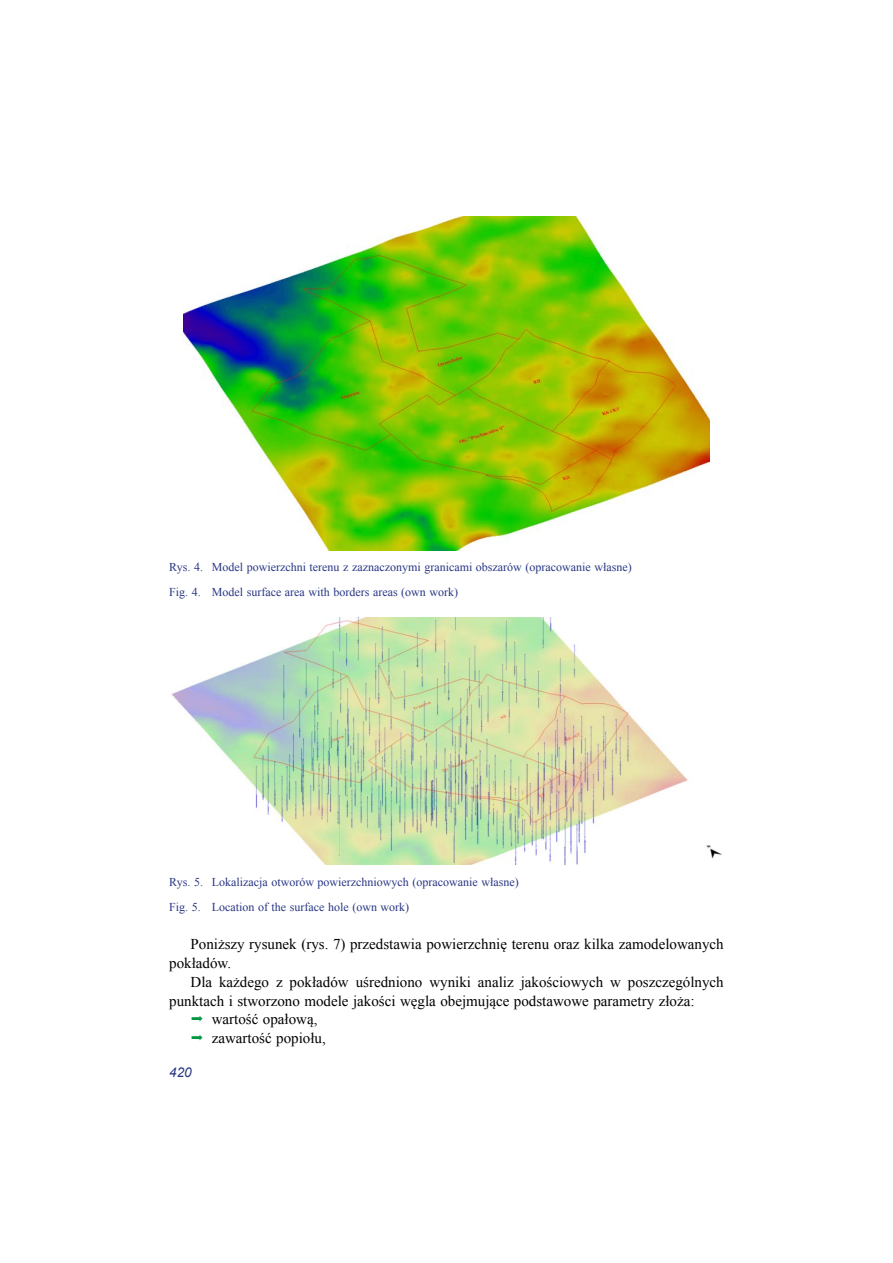
<style>
.page{position:relative;width:893px;height:1263px;background:#fff}
.page>*{position:absolute;margin:0;border:0;box-sizing:border-box;transform-origin:0 0}
.t1{font:15px/19.8px "Times New Roman";color:#000}
.t2{font:italic 13.5px "Arial";color:#283583}
.t3{font:12px/25px "Times New Roman";color:#283583}
</style>
<div class="page">
<img style="left:184px;top:217px;width:525px;height:333px">
<img style="left:171px;top:617px;width:551px;height:247px">
<p class="t3" style="left:169px;top:554px;width:464px">Rys. 4. Model powierzchni terenu z zaznaczonymi granicami obszarów (opracowanie własne)<br>Fig. 4. Model surface area with borders areas (own work)</p>
<p class="t3" style="left:169px;top:870px;width:351px">Rys. 5. Lokalizacja otworów powierzchniowych (opracowanie własne)<br>Fig. 5. Location of the surface hole (own work)</p>
<p class="t1" style="left:169px;top:933px;width:556px;text-indent:21px">Poniższy rysunek (rys. 7) przedstawia powierzchnię terenu oraz kilka zamodelowanych pokładów.</p>
<p class="t1" style="left:190px;top:972px;width:535px">Dla każdego z pokładów uśredniono wyniki analiz jakościowych w poszczególnych</p>
<p class="t1" style="left:169px;top:990px;width:527px">punktach i stworzono modele jakości węgla obejmujące podstawowe parametry złoża:</p>
<p class="t1" style="left:212px;top:1009px;width:107px">wartość opałową,</p>
<p class="t1" style="left:212px;top:1028px;width:116px">zawartość popiołu,</p>
<p class="t2" style="left:169px;top:1064px;width:24px">420</p>
</div>
